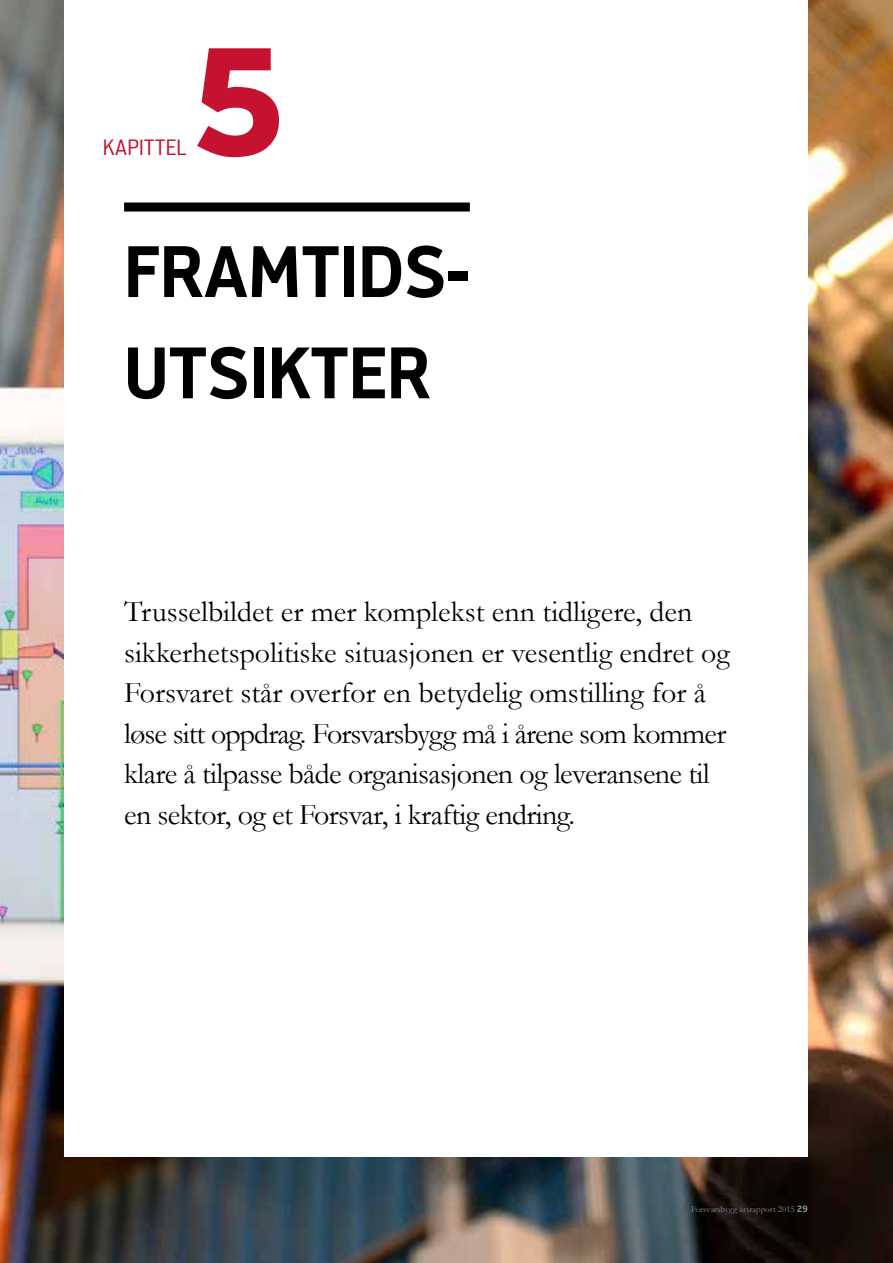
<style>
.page{position:relative;width:893px;height:1263px;background:#fff}
.page>*{position:absolute;margin:0;border:0;box-sizing:border-box;transform-origin:0 0}
.t1{font:800 150px "Modus";color:#c41230}
.t2{font:700 72px "Modus";color:#000}
.t3{font:30px/40.5px "Garamond";letter-spacing:-.015em;color:#000}
.t4{font:300 22.5px "Modus";color:#c41230}
.t5{font:9px "Garamond";color:#8a8c8e}
.s1{font-family:"Modus";font-weight:700}
</style>
<div class="page">
<img style="left:0;top:0;width:893px;height:1263px">
<div style="left:64px;top:0;width:744px;height:1157px;background:#fff"></div>
<div style="left:124px;top:203px;width:346px;height:9px;background:#000"></div>
<p class="t4" style="left:103px;top:135px;width:85px">kapittel</p>
<h1 class="t1" style="left:190px;top:18px;width:98px">5</h1>
<h2 class="t2" style="left:124px;top:232px;width:41px">FRAMTIDS</h2>
<h2 class="t2" style="left:446px;top:232px;width:25px">-</h2>
<h2 class="t2" style="left:124px;top:333px;width:35px">UTSI</h2>
<h2 class="t2" style="left:268px;top:333px;width:83px">KTER</h2>
<p class="t3" style="left:124px;top:591px;width:607px">Trusselbildet er mer komplekst enn tidligere, den sikkerhetspolitiske situasjonen er vesentlig endret og Forsvaret står overfor en betydelig omstilling for å løse sitt oppdrag. Forsvarsbygg må i årene som kommer klare å tilpasse både organisasjonen og leveransene til en sektor, og et Forsvar, i kraftig endring.</p>
<p class="t5" style="left:691px;top:1203px;width:118px">Forsvarsbygg årsrapport 2015 <span class="s1">29</span></p>
</div>
